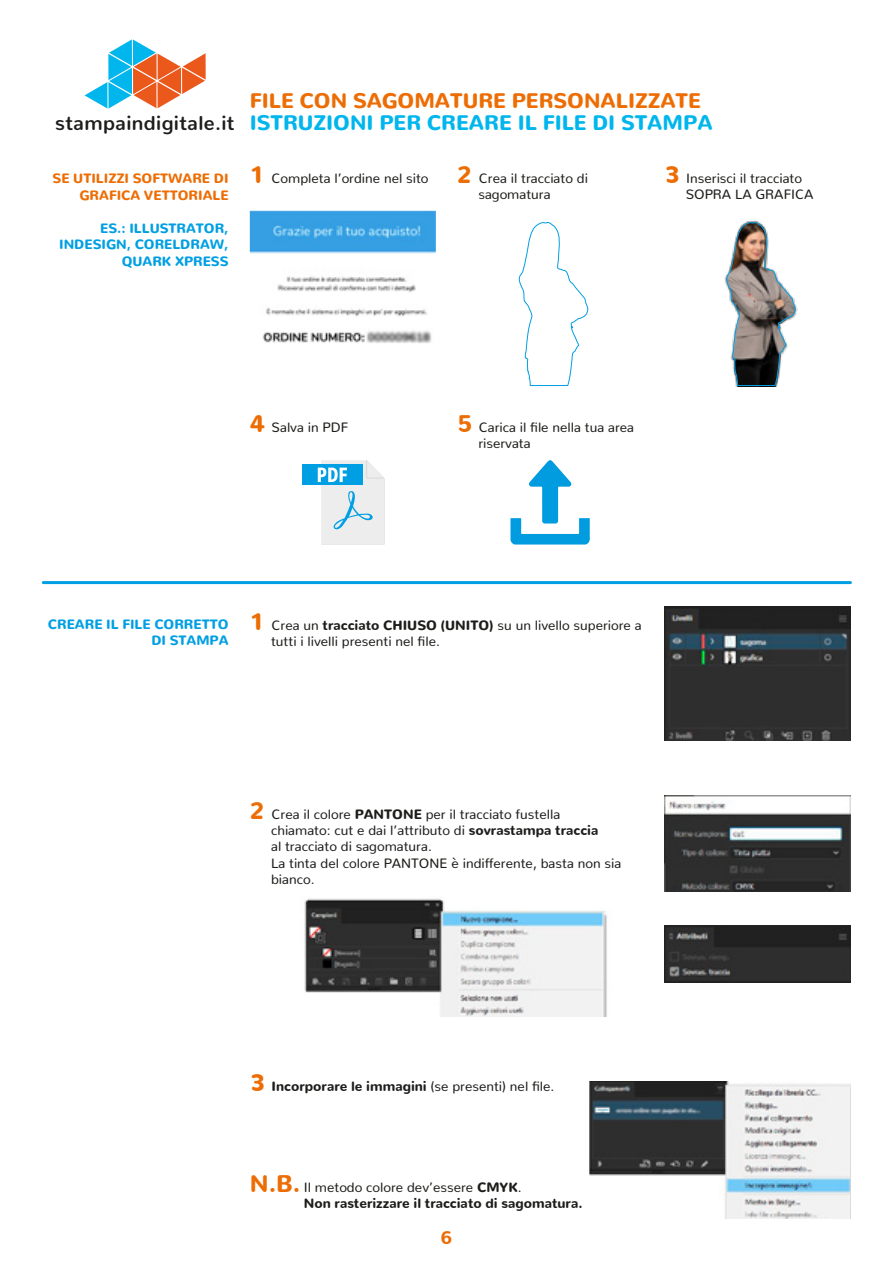
<style>
.page{position:relative;width:893px;height:1263px;background:#fff}
.page>*{position:absolute;margin:0;border:0;box-sizing:border-box;transform-origin:0 0}
.t1{font:900 21px "Nunito";color:#00b6ed}
.t2{font:900 21px "Nunito";color:#ed6d05}
.t3{font:700 19.95px "Nunito";letter-spacing:.02em;color:#1d1d1b}
.t4{font:900 18px "Nunito";color:#ed6d05}
.t5{font:13.5px/16.2px "Nunito";color:#1d1d1b}
.t6{font:900 13.5px/16.2px "Nunito";color:#1d1d1b}
.t7{font:900 13.5px/16.5px "Nunito";color:#009fe3;text-align:right}
.t8{font:900 13.5px/16.5px "Nunito";color:#ed6d05;text-align:right}
.s1{font-weight:900;font-size:24px;color:#ed6d05}
.s2{font-weight:900}
.s3{font-size:24px;color:#ed6d05}
.s4{font-weight:400}
</style>
<div class="page">
<div style="left:302px;top:464px;width:60px;height:21px;background:#009fe3"></div>
<svg style="left:318px;top:460px;width:66px;height:84px"></svg>
<svg style="left:510px;top:460px;width:80px;height:84px"></svg>
<img style="left:590px;top:1081px;width:260px;height:137px">
<svg style="left:518px;top:222px;width:70px;height:164px"></svg>
<img style="left:726px;top:222px;width:69px;height:164px">
<img style="left:664px;top:606px;width:186px;height:134px">
<svg style="left:85px;top:39px;width:121px;height:70px"></svg>
<img style="left:664px;top:795px;width:186px;height:97px">
<img style="left:302px;top:898px;width:305px;height:119px">
<img style="left:664px;top:925px;width:186px;height:57px">
<img style="left:250px;top:211px;width:186px;height:132px">
<hr style="left:43px;top:581px;width:807px;height:3px;background:#009fe3">
<h2 class="t3" style="left:55px;top:105px;width:181px">stampaindigitale.it</h2>
<p class="t8" style="left:53px;top:169px;width:177px">SE UTILIZZI SOFTWARE DI<br>GRAFICA VETTORIALE</p>
<p class="t7" style="left:59px;top:218px;width:171px">ES.: ILLUSTRATOR,<br>INDESIGN, CORELDRAW,<br>QUARK XPRESS</p>
<h1 class="t2" style="left:250px;top:81px;width:453px">FILE CON SAGOMATURE PERSONALIZZATE</h1>
<h1 class="t1" style="left:250px;top:103px;width:464px">ISTRUZIONI PER CREARE IL FILE DI STAMPA</h1>
<p class="t5" style="left:250px;top:169px;width:180px"><span class="s1">1</span> Completa l’ordine nel sito</p>
<p class="t5" style="left:478px;top:169px;width:111px;text-indent:-21px"><span class="s1">2</span> Crea il tracciato di sagomatura</p>
<p class="t5" style="left:686px;top:169px;width:129px;text-indent:-21px"><span class="s1">3</span> Inserisci il tracciato<br>SOPRA LA GRAFICA</p>
<p class="t5" style="left:250px;top:417px;width:100px"><span class="s1">4</span> Salva in PDF</p>
<p class="t5" style="left:478px;top:417px;width:157px;text-indent:-21px"><span class="s1">5</span> Carica il file nella tua area riservata</p>
<p class="t7" style="left:48px;top:614px;width:182px">CREARE IL FILE CORRETTO<br>DI STAMPA</p>
<p class="t5" style="left:271px;top:615px;width:372px;text-indent:-21px"><span class="s1">1</span> Crea un <span class="s2">tracciato CHIUSO (UNITO)</span> su un livello superiore a tutti i livelli presenti nel file.</p>
<p class="t5" style="left:271px;top:805px;width:352px;text-indent:-21px"><span class="s1">2</span> Crea il colore <span class="s2">PANTONE</span> per il tracciato fustella chiamato: cut e dai l’attributo di <span class="s2">sovrastampa traccia<br></span>al tracciato di sagomatura.<br>La tinta del colore PANTONE è indifferente, basta non sia bianco.</p>
<p class="t6" style="left:250px;top:1077px;width:306px"><span class="s3">3</span> Incorporare le immagini <span class="s4">(se presenti) nel file.</span></p>
<p class="t6" style="left:304px;top:1177px;width:280px;text-indent:-54px"><span class="s3">N.B.</span> <span class="s4">Il metodo colore dev’essere</span> CMYK<span class="s4">.<br></span>Non rasterizzare il tracciato di sagomatura.</p>
<h3 class="t4" style="left:441px;top:1220px;width:13px">6</h3>
</div>
